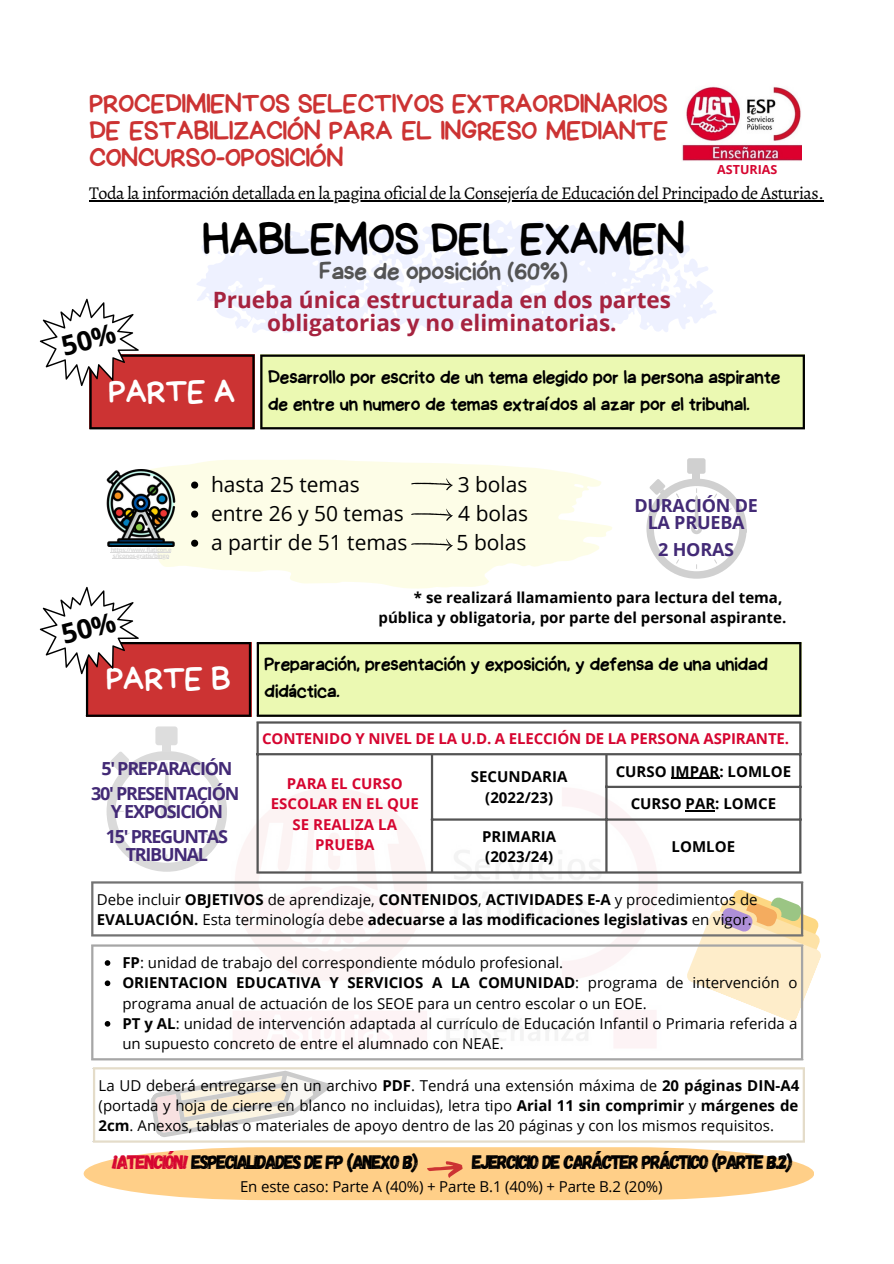
<style>
.page{position:relative;width:894px;height:1264px;background:#fff}
.page>*{position:absolute;margin:0;border:0;box-sizing:border-box;transform-origin:0 0}
.t1{font:45px "Handyman";color:#000}
.t2{font:33px "Handyman";color:#fff}
.t3{font:27px/27px "Handyman";color:#c33;text-align:justify}
.t4{font:25.5px "Handyman";color:#545454}
.t5{font:700 22.5px/22.5px "Open Sans";color:#a6233f;text-align:center}
.t6{font:21px "Open Sans";color:#000}
.t7{font:19.5px/27px "Handyman";color:#000}
.t8{font:19.5px "Gagalin";letter-spacing:-.08em;color:#000}
.t9{font:18px "Alegreya";letter-spacing:-.025em;color:#000}
.t10{font:700 18px/25px "Open Sans";letter-spacing:-.07em;color:#432a76;text-align:center}
.t11{font:700 18px/17.2px "Open Sans";letter-spacing:-.01em;color:#432a76;text-align:center}
.t12{font:15px/20.2px "Open Sans";color:#000}
.t13{font:700 15px/20.2px "Open Sans";color:#000;text-align:center}
.t14{font:700 15px/20.2px "Open Sans";letter-spacing:-.01em;color:#d60530;text-align:center}
.t15{font:700 12.45px "Open Sans";color:#d60530}
.t16{font:700 6px/5.6px "Open Sans";letter-spacing:-.055em;color:#d9d9d9;text-align:center}
.s1{font-weight:400}
.s2{font-weight:700}
.s3{color:#d60530}
</style>
<div class="page">
<img style="left:682px;top:86px;width:119px;height:75px">
<svg style="left:197px;top:220px;width:519px;height:113px;fill:#eef1ff"></svg>
<svg style="left:678px;top:245px;width:30px;height:32px"></svg>
<svg style="left:336px;top:227px;width:9px;height:8px"></svg>
<svg style="left:351px;top:234px;width:8px;height:7px"></svg>
<svg style="left:450px;top:228px;width:11px;height:18px"></svg>
<svg style="left:233px;top:238px;width:3px;height:4px"></svg>
<svg style="left:201px;top:234px;width:22px;height:22px"></svg>
<svg style="left:483px;top:251px;width:4px;height:3px"></svg>
<svg style="left:370px;top:251px;width:21px;height:22px"></svg>
<svg style="left:633px;top:251px;width:17px;height:8px"></svg>
<img style="left:201px;top:769px;width:484px;height:118px">
<div style="left:89px;top:354px;width:165px;height:75px;background:#c33"></div>
<div style="left:260px;top:354px;width:544px;height:75px;background:#ebf9b2"></div>
<hr style="left:89px;top:357px;width:3px;height:70px;background:#000">
<hr style="left:252px;top:357px;width:2px;height:70px;background:#000">
<hr style="left:89px;top:354px;width:165px;height:3px;background:#000">
<hr style="left:89px;top:427px;width:165px;height:2px;background:#000">
<hr style="left:260px;top:357px;width:2px;height:70px;background:#000">
<hr style="left:802px;top:357px;width:2px;height:70px;background:#000">
<hr style="left:260px;top:354px;width:544px;height:3px;background:#000">
<hr style="left:260px;top:427px;width:544px;height:2px;background:#000">
<div style="left:86px;top:642px;width:165px;height:75px;background:#c33"></div>
<div style="left:257px;top:642px;width:544px;height:75px;background:#ebf9b2"></div>
<hr style="left:86px;top:644px;width:2px;height:70px;background:#000">
<hr style="left:249px;top:644px;width:2px;height:70px;background:#000">
<hr style="left:86px;top:642px;width:165px;height:2px;background:#000">
<hr style="left:86px;top:714px;width:165px;height:3px;background:#000">
<hr style="left:257px;top:644px;width:2px;height:70px;background:#000">
<hr style="left:799px;top:644px;width:2px;height:70px;background:#000">
<hr style="left:257px;top:642px;width:544px;height:2px;background:#000">
<hr style="left:257px;top:714px;width:544px;height:3px;background:#000">
<svg style="left:125px;top:459px;width:487px;height:129px;fill:#fdfde7"></svg>
<svg style="left:191px;top:481px;width:7px;height:7px"></svg>
<svg style="left:191px;top:510px;width:7px;height:7px"></svg>
<svg style="left:191px;top:539px;width:7px;height:7px"></svg>
<svg style="left:411px;top:478px;width:42px;height:12px"></svg>
<svg style="left:411px;top:508px;width:42px;height:13px"></svg>
<svg style="left:411px;top:538px;width:42px;height:13px"></svg>
<hr style="left:670px;top:777px;width:49px;height:2px;background:#000">
<hr style="left:685px;top:810px;width:30px;height:1px;background:#000">
<hr style="left:256px;top:723px;width:3px;height:148px;background:#545454">
<hr style="left:431px;top:755px;width:2px;height:116px;background:#545454">
<hr style="left:605px;top:755px;width:2px;height:116px;background:#545454">
<hr style="left:799px;top:723px;width:2px;height:148px;background:#545454">
<hr style="left:256px;top:721px;width:545px;height:2px;background:#545454">
<hr style="left:256px;top:753px;width:545px;height:2px;background:#545454">
<hr style="left:605px;top:785px;width:196px;height:3px;background:#545454">
<hr style="left:431px;top:818px;width:370px;height:2px;background:#545454">
<hr style="left:256px;top:871px;width:545px;height:2px;background:#545454">
<hr style="left:91px;top:883px;width:2px;height:51px;background:#737373">
<hr style="left:800px;top:883px;width:3px;height:51px;background:#737373">
<hr style="left:91px;top:881px;width:712px;height:2px;background:#737373">
<div style="left:646px;top:478px;width:100px;height:100px;border:7px solid #000;border-radius:50%"></div>
<svg style="left:687px;top:458px;width:18px;height:16px"></svg>
<div style="left:692px;top:473px;width:7px;height:6px;background:#d0d0d0"></div>
<svg style="left:649px;top:479px;width:16px;height:16px"></svg>
<svg style="left:691px;top:488px;width:11px;height:46px"></svg>
<div style="left:106px;top:751px;width:121px;height:120px;border:9px solid #000;border-radius:50%"></div>
<svg style="left:155px;top:726px;width:22px;height:19px"></svg>
<div style="left:162px;top:744px;width:9px;height:7px;background:#ddd"></div>
<svg style="left:110px;top:751px;width:20px;height:20px"></svg>
<svg style="left:160px;top:763px;width:14px;height:55px"></svg>
<svg style="left:202px;top:785px;width:8px;height:6px"></svg>
<svg style="left:202px;top:831px;width:8px;height:6px"></svg>
<svg style="left:84px;top:887px;width:737px;height:313px"></svg>
<hr style="left:89px;top:200px;width:734px;height:1px;background:#000">
<img style="left:106px;top:470px;width:73px;height:76px">
<hr style="left:111px;top:552px;width:60px;height:1px;background:#d9d9d9">
<hr style="left:113px;top:558px;width:56px;height:1px;background:#d9d9d9">
<svg style="left:40px;top:587px;width:99px;height:87px"></svg>
<svg style="left:40px;top:299px;width:99px;height:87px"></svg>
<h3 class="t3" style="left:89px;top:91px;width:580px">PROCEDIMIENTOS SELECTIVOS EXTRAORDINARIOS DE ESTABILIZACIÓN PARA EL INGRESO MEDIANTE CONCURSO-OPOSICIÓN</h3>
<p class="t9" style="left:89px;top:181px;width:736px">Toda la información detallada en la pagina oficial de la Consejería de Educación del Principado de Asturias.</p>
<h1 class="t1" style="left:203px;top:216px;width:483px">HABLEMOS DEL EXAMEN</h1>
<h3 class="t4" style="left:319px;top:259px;width:250px">Fase de oposición (60%)</h3>
<p class="t15" style="left:717px;top:160px;width:61px">ASTURIAS</p>
<h3 class="t5" style="left:213px;top:288px;width:459px">Prueba única estructurada en dos partes obligatorias y no eliminatorias.</h3>
<h2 class="t2" style="left:109px;top:375px;width:128px">PARTE A</h2>
<h3 class="t7" style="left:268px;top:363px;width:513px">Desarrollo por escrito de un tema elegido por la persona aspirante de entre un numero de temas extraídos al azar por el tribunal.</h3>
<p class="t16" style="left:111px;top:547px;width:63px">https://www.flaticon.e s/iconos-gratis/bingo</p>
<h3 class="t6" style="left:211px;top:469px;width:150px">hasta 25 temas</h3>
<h3 class="t6" style="left:457px;top:469px;width:71px">3 bolas</h3>
<h3 class="t6" style="left:211px;top:498px;width:194px">entre 26 y 50 temas</h3>
<h3 class="t6" style="left:458px;top:498px;width:71px">4 bolas</h3>
<h3 class="t6" style="left:211px;top:527px;width:198px">a partir de 51 temas</h3>
<h3 class="t6" style="left:456px;top:527px;width:71px">5 bolas</h3>
<p class="t11" style="left:634px;top:496px;width:125px">DURACIÓN DE<br>LA PRUEBA</p>
<p class="t10" style="left:658px;top:536px;width:77px">2 HORAS</p>
<p class="t13" style="left:378px;top:587px;width:409px;text-align:right">* se realizará llamamiento para lectura del tema, pública y obligatoria, por parte del personal aspirante.</p>
<h2 class="t2" style="left:106px;top:663px;width:126px">PARTE B</h2>
<h3 class="t7" style="left:264px;top:650px;width:504px">Preparación, presentación y exposición, y defensa de una unidad didáctica.</h3>
<p class="t14" style="left:262px;top:728px;width:528px">CONTENIDO Y NIVEL DE LA U.D. A ELECCIÓN DE LA PERSONA ASPIRANTE.</p>
<p class="t14" style="left:271px;top:773px;width:149px">PARA EL CURSO<br>ESCOLAR EN EL QUE<br>SE REALIZA LA<br>PRUEBA</p>
<p class="t13" style="left:471px;top:766px;width:98px">SECUNDARIA (2022/23)</p>
<p class="t13" style="left:615px;top:754px;width:177px;line-height:32.7px">CURSO IMPAR: LOMLOE<br>CURSO PAR: LOMCE</p>
<p class="t10" style="left:91px;top:756px;width:150px">5' PREPARACIÓN<br>30' PRESENTACIÓN</p>
<p class="t10" style="left:106px;top:798px;width:124px;text-align:left">Y EXPOSICIÓN<br>15' PREGUNTAS</p>
<p class="t10" style="left:126px;top:841px;width:84px">TRIBUNAL</p>
<p class="t13" style="left:482px;top:826px;width:76px;text-align:left">PRIMARIA (2023/24)</p>
<p class="t13" style="left:671px;top:836px;width:65px">LOMLOE</p>
<p class="t13" style="left:97px;top:889px;width:662px;text-align:left"><span class="s1">Debe incluir</span> OBJETIVOS <span class="s1">de aprendizaje,</span> CONTENIDOS<span class="s1">,</span> ACTIVIDADES E-A <span class="s1">y procedimientos de<br></span>EVALUACIÓN. <span class="s1">Esta terminología debe</span> adecuarse a las modificaciones legislativas <span class="s1">en vigor.</span></p>
<p class="t12" style="left:122px;top:952px;width:676px"><span class="s2">FP</span>: unidad de trabajo del correspondiente módulo profesional.<br><span class="s2">ORIENTACION EDUCATIVA Y SERVICIOS A LA COMUNIDAD</span>: programa de intervención o programa anual de actuación de los SEOE para un centro escolar o un EOE.<br><span class="s2">PT y AL</span>: unidad de intervención adaptada al currículo de Educación Infantil o Primaria referida a un supuesto concreto de entre el alumnado con NEAE.</p>
<p class="t12" style="left:98px;top:1074px;width:702px;text-align:justify">La UD deberá entregarse en un archivo <span class="s2">PDF</span>. Tendrá una extensión máxima de <span class="s2">20 páginas DIN-A4 </span>(portada y hoja de cierre en blanco no incluidas), letra tipo <span class="s2">Arial 11 sin comprimir</span> y <span class="s2">márgenes de 2cm</span>. Anexos, tablas o materiales de apoyo dentro de las 20 páginas y con los mismos requisitos.</p>
<h3 class="t8" style="left:111px;top:1149px;width:308px"><span class="s3">¡ATENCIÓN!</span> ESPECIALIDADES DE FP (ANEXO B)</h3>
<h3 class="t8" style="left:472px;top:1149px;width:322px">EJERCICIO DE CARÁCTER PRÁCTICO (PARTE B.2)</h3>
<p class="t12" style="left:240px;top:1175px;width:424px">En este caso: Parte A (40%) + Parte B.1 (40%) + Parte B.2 (20%)</p>
</div>
